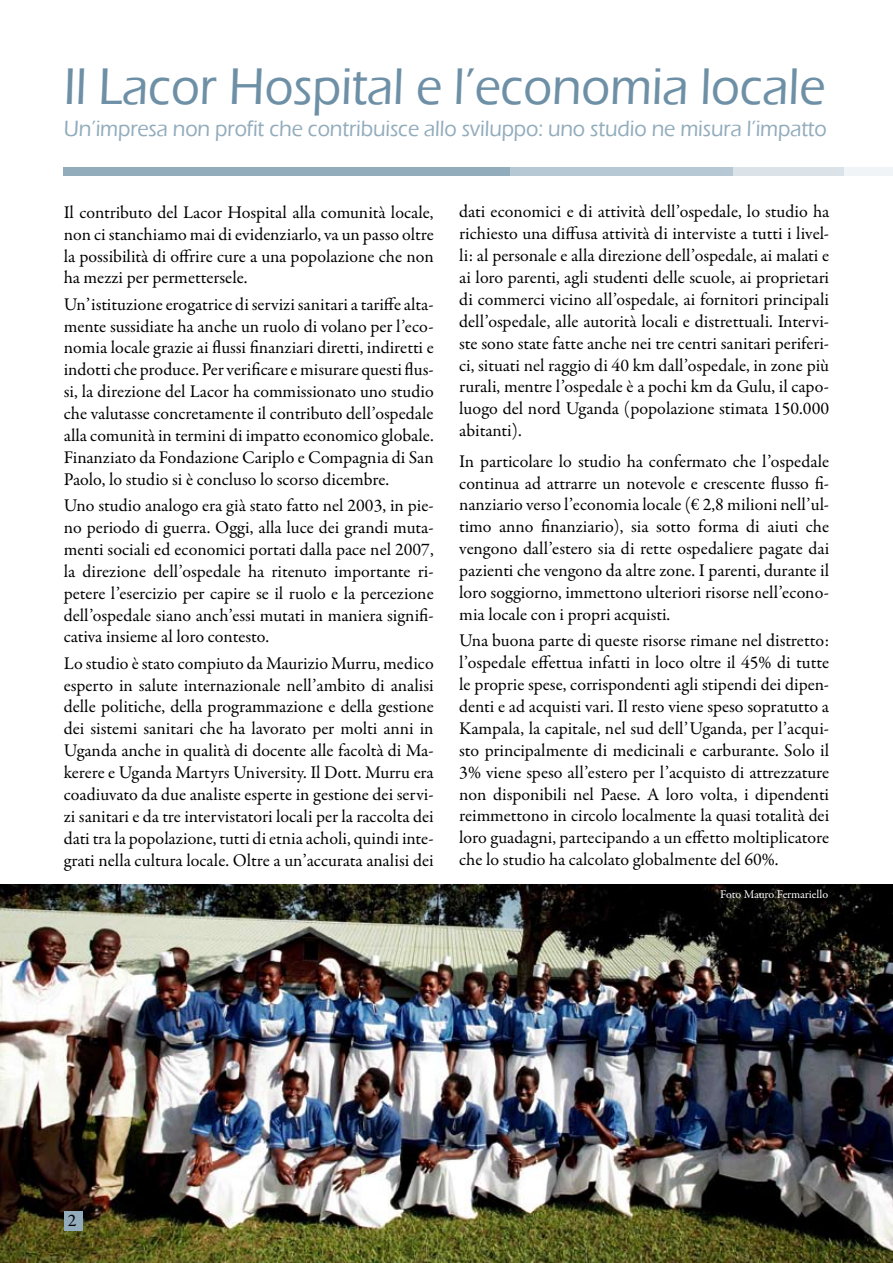
<style>
.page{position:relative;width:893px;height:1263px;background:#fff}
.page>*{position:absolute;margin:0;border:0;box-sizing:border-box;transform-origin:0 0}
.t1{font:500 52.95px "Eras ITC";letter-spacing:-.005em;color:#6e90a6;scale:.92 1}
.t2{font:500 22.65px "Eras ITC";letter-spacing:-.005em;color:#92acbc;scale:.92 1}
.t3{font:18px/21.9px "Garamond Premr Pro";letter-spacing:-.005em;color:#000;text-align:justify}
.t4{font:12px "Garamond Premr Pro";letter-spacing:-.03em;color:#fff}
</style>
<div class="page">
<img style="left:0;top:885px;width:893px;height:378px">
<div style="left:64px;top:167px;width:829px;height:9px;background:#92acbc"></div>
<div style="left:510px;top:167px;width:383px;height:9px;background:#b6c8d3"></div>
<div style="left:734px;top:167px;width:159px;height:9px;background:#dbe3e9"></div>
<div style="left:845px;top:167px;width:48px;height:9px;background:#f0f4f6"></div>
<div style="left:65px;top:1211px;width:18px;height:19px;background:#92acbc"></div>
<div style="left:64px;top:1211px;width:18px;height:19px;background:#92acbc"></div>
<h1 class="t1" style="left:64px;top:57px;width:829px">Il Lacor Hospital e l’economia locale</h1>
<p class="t2" style="left:64px;top:115px;width:831px">Un’impresa non profit che contribuisce allo sviluppo: uno studio ne misura l’impatto</p>
<p class="t3" style="left:64px;top:202px;width:371px">Il contributo del Lacor Hospital alla comunità locale, non ci stanchiamo mai di evidenziarlo, va un passo oltre la possibilità di offrire cure a una popolazione che non ha mezzi per permettersele.</p>
<p class="t3" style="left:64px;top:293px;width:371px">Un’istituzione erogatrice di servizi sanitari a tariffe alta&shy;mente sussidiate ha anche un ruolo di volano per l’eco&shy;nomia locale grazie ai flussi finanziari diretti, indiretti e indotti che produce. Per verificare e misurare questi flus&shy;si, la direzione del Lacor ha commissionato uno studio che valutasse concretamente il contributo dell’ospedale alla comunità in termini di impatto economico globale.<br>Finanziato da Fondazione Cariplo e Compagnia di San Paolo, lo studio si è concluso lo scorso dicembre.</p>
<p class="t3" style="left:64px;top:495px;width:371px">Uno studio analogo era già stato fatto nel 2003, in pie&shy;no periodo di guerra. Oggi, alla luce dei grandi muta&shy;menti sociali ed economici portati dalla pace nel 2007, la direzione dell’ospedale ha ritenuto importante ri&shy;petere l’esercizio per capire se il ruolo e la percezione dell’ospedale siano anch’essi mutati in maniera signifi&shy;cativa insieme al loro contesto.</p>
<p class="t3" style="left:64px;top:652px;width:372px">Lo studio è stato compiuto da Maurizio Murru, medico esperto in salute internazionale nell’ambito di analisi delle politiche, della programmazione e della gestione dei sistemi sanitari che ha lavorato per molti anni in Uganda anche in qualità di docente alle facoltà di Ma&shy;kerere e Uganda Martyrs University. Il Dott. Murru era coadiuvato da due analiste esperte in gestione dei servi&shy;zi sanitari e da tre intervistatori locali per la raccolta dei dati tra la popolazione, tutti di etnia acholi, quindi inte&shy;grati nella cultura locale. Oltre a un’accurata analisi dei</p>
<p class="t3" style="left:459px;top:201px;width:372px">dati economici e di attività dell’ospedale, lo studio ha richiesto una diffusa attività di interviste a tutti i livel&shy;li: al personale e alla direzione dell’ospedale, ai malati e ai loro parenti, agli studenti delle scuole, ai proprietari di commerci vicino all’ospedale, ai fornitori principali dell’ospedale, alle autorità locali e distrettuali. Intervi&shy;ste sono state fatte anche nei tre centri sanitari periferi&shy;ci, situati nel raggio di 40 km dall’ospedale, in zone più rurali, mentre l’ospedale è a pochi km da Gulu, il capo&shy;luogo del nord Uganda (popolazione stimata 150.000 abitanti).</p>
<p class="t3" style="left:459px;top:450px;width:371px">In particolare lo studio ha confermato che l’ospedale continua ad attrarre un notevole e crescente flusso fi&shy;nanziario verso l’economia locale (€ 2,8 milioni nell’ul&shy;timo anno finanziario), sia sotto forma di aiuti che vengono dall’estero sia di rette ospedaliere pagate dai pazienti che vengono da altre zone. I parenti, durante il loro soggiorno, immettono ulteriori risorse nell’econo&shy;mia locale con i propri acquisti.</p>
<p class="t3" style="left:459px;top:630px;width:371px">Una buona parte di queste risorse rimane nel distretto: l’ospedale effettua infatti in loco oltre il 45% di tutte le proprie spese, corrispondenti agli stipendi dei dipen&shy;denti e ad acquisti vari. Il resto viene speso sopratutto a Kampala, la capitale, nel sud dell’Uganda, per l’acqui&shy;sto principalmente di medicinali e carburante. Solo il 3% viene speso all’estero per l’acquisto di attrezzature non disponibili nel Paese. A loro volta, i dipendenti reimmettono in circolo localmente la quasi totalità dei loro guadagni, partecipando a un effetto moltiplicatore che lo studio ha calcolato globalmente del 60%.</p>
<p class="t4" style="left:720px;top:887px;width:110px">Foto Mauro Fermariello</p>
<p class="t3" style="left:68px;top:1210px;width:11px">24</p>
</div>
